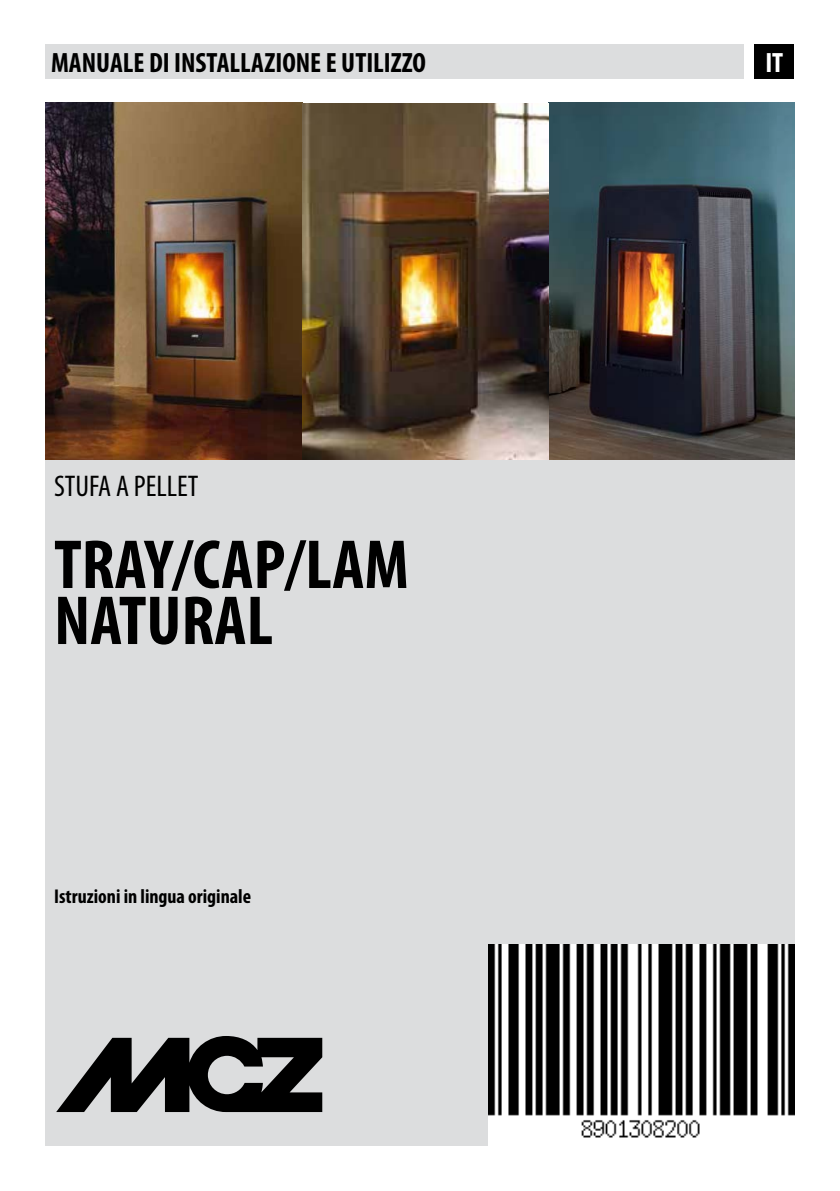
<style>
.page{position:relative;width:840px;height:1191px;background:#fff}
.page>*{position:absolute;margin:0;border:0;box-sizing:border-box;transform-origin:0 0}
.t1{font:700 condensed 70px/56px "Myriad Pro";color:#000}
.t2{font:condensed 30px "Myriad Pro";color:#000}
.t3{font:700 condensed 28px "Myriad Pro";color:#000}
.t4{font:700 condensed 28px "Myriad Pro";color:#fff}
.t5{font:700 condensed 20px "Myriad Pro";color:#000}
</style>
<div class="page">
<div style="left:45px;top:459px;width:749px;height:686px;background:#dcddde"></div>
<svg style="left:56px;top:1036px;width:266px;height:76px"></svg>
<div style="left:45px;top:45px;width:698px;height:34px;background:#dcddde"></div>
<div style="left:754px;top:45px;width:39px;height:34px;background:#000"></div>
<img style="left:548px;top:102px;width:246px;height:357px">
<img style="left:45px;top:102px;width:257px;height:357px">
<img style="left:302px;top:104px;width:246px;height:355px">
<img style="left:488px;top:944px;width:306px;height:201px">
<p class="t3" style="left:51px;top:45px;width:376px">MANUALE DI INSTALLAZIONE E UTILIZZO</p>
<p class="t4" style="left:764px;top:45px;width:19px">IT</p>
<p class="t2" style="left:54px;top:468px;width:146px">STUFA A PELLET</p>
<h1 class="t1" style="left:54px;top:535px;width:356px">TRAY/CAP/LAM<br>NATURAL</h1>
<p class="t5" style="left:54px;top:883px;width:198px">Istruzioni in lingua originale</p>
</div>
